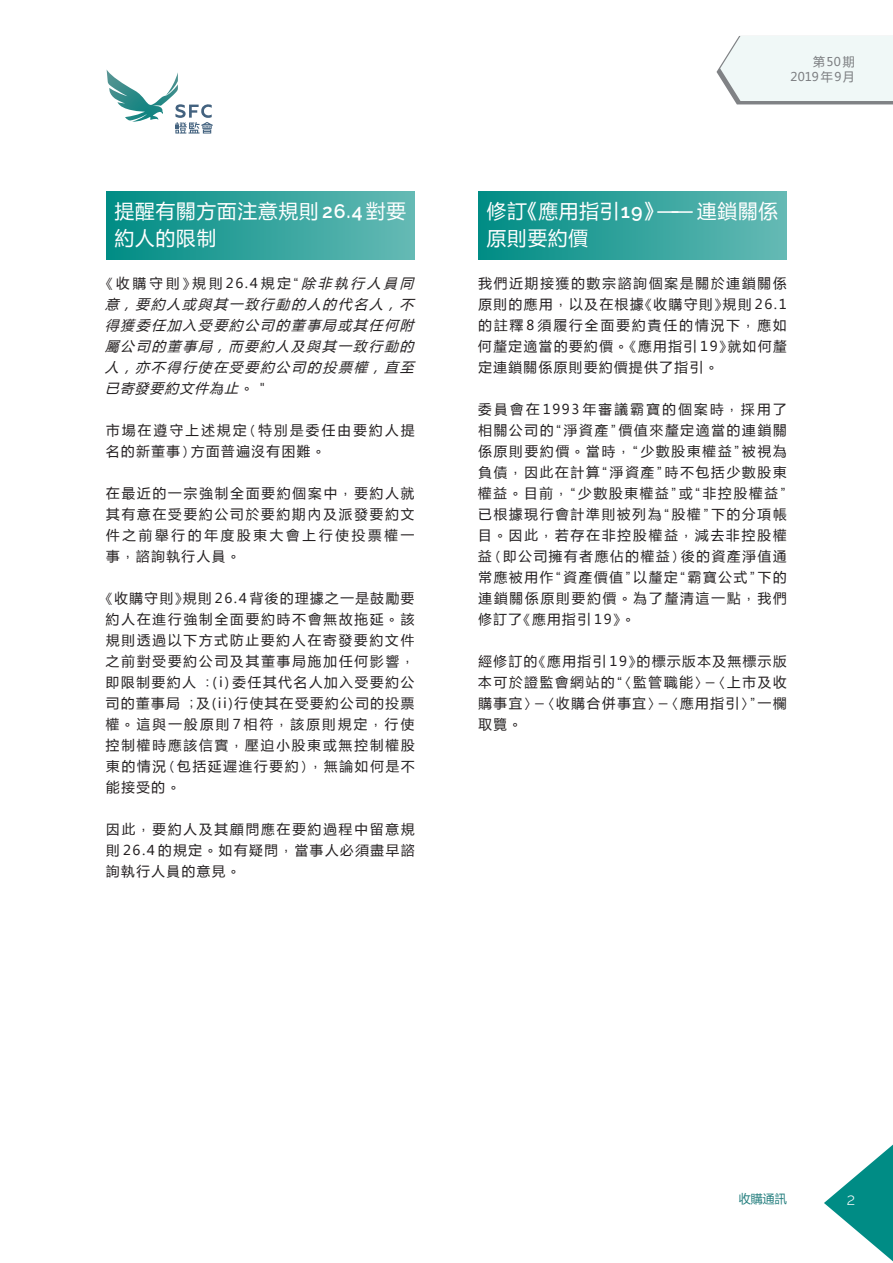
<style>
.page{position:relative;width:893px;height:1263px;background:#fff}
.page>*{position:absolute;margin:0;border:0;box-sizing:border-box;transform-origin:0 0}
.t1{font:19.5px/27px "Microsoft Ya Hei";letter-spacing:.05em;color:#fff}
.t2{font:300 16.5px "Raleway";color:#fff}
.t3{font:13.5px/21px "Microsoft Ya Hei";letter-spacing:.145em;color:#231f20;text-align:justify}
.t4{font:italic 13.5px/21px "Microsoft Ya Hei";color:#231f20;text-align:justify}
.t5{font:13.5px/21px "Microsoft Ya Hei";letter-spacing:.175em;color:#231f20}
.t6{font:12px/15px "Microsoft Ya Hei";letter-spacing:.105em;color:#7a7c7f;text-align:right}
.t7{font:12px "Microsoft Ya Hei";color:#278080}
.s1{font-family:"Raleway";font-weight:600}
.s2{font-family:"M Hei HK";font-weight:500;font-style:normal}
.s3{font-style:normal}
.s4{font-family:"M Hei HK";font-weight:500}
</style>
<div class="page">
<svg style="left:107px;top:70px;width:106px;height:64px"></svg>
<svg style="left:824px;top:1144px;width:69px;height:117px"></svg>
<svg style="left:716px;top:36px;width:177px;height:68px"></svg>
<div style="left:478px;top:191px;width:309px;height:69px;background:linear-gradient(to right,#008c85,#65bab5)"></div>
<div style="left:106px;top:191px;width:309px;height:69px;background:linear-gradient(to right,#008c85,#65bab5)"></div>
<h1 class="t1" style="left:115px;top:197px;width:293px">提醒有關方面注意規則 <span class="s1">26.4</span> 對要約人的限制</h1>
<p class="t4" style="left:105px;top:272px;width:315px;text-indent:-5px"><span class="s2">《</span><span class="s3">收購守則</span><span class="s2">》</span><span class="s3">規則 26.4 規定</span><span class="s2">“</span>除非執行人員同意，要約人或與其一致行動的人的代名人，不得獲委任加入受要約公司的董事局或其任何附屬公司的董事局，而要約人及與其一致行動的人，亦不得行使在受要約公司的投票權，直至已寄發要約文件為止<span class="s2">。</span><span class="s3">＂</span></p>
<p class="t5" style="left:106px;top:419px;width:310px">市場在遵守上述規定<span class="s4">（</span>特別是委任由要約人提名的新董事<span class="s4">）</span>方面普遍沒有困難<span class="s4">。</span></p>
<p class="t3" style="left:106px;top:482px;width:310px">在最近的一宗強制全面要約個案中<span class="s4">，</span>要約人就其有意在受要約公司於要約期內及派發要約文件之前舉行的年度股東大會上行使投票權一事<span class="s4">，</span>諮詢執行人員<span class="s4">。</span></p>
<p class="t3" style="left:106px;top:587px;width:310px;text-indent:-7px"><span class="s4">《</span>收購守則<span class="s4">》</span>規則 26.4 背後的理據之一是鼓勵要約人在進行強制全面要約時不會無故拖延<span class="s4">。</span>該規則透過以下方式防止要約人在寄發要約文件之前對受要約公司及其董事局施加任何影響<span class="s4">，</span>即限制要約人<span class="s4">：</span>(i)委任其代名人加入受要約公司的董事局<span class="s4">；</span>及(ii)行使其在受要約公司的投票權<span class="s4">。</span>這與一般原則7相符<span class="s4">，</span>該原則規定<span class="s4">，</span>行使控制權時應該信實<span class="s4">，</span>壓迫小股東或無控制權股東的情況<span class="s4">（</span>包括延遲進行要約<span class="s4">），</span>無論如何是不能接受的<span class="s4">。</span></p>
<p class="t3" style="left:106px;top:818px;width:310px">因此<span class="s4">，</span>要約人及其顧問應在要約過程中留意規則 26.4 的規定<span class="s4">。</span>如有疑問<span class="s4">，</span>當事人必須盡早諮詢執行人員的意見<span class="s4">。</span></p>
<p class="t6" style="left:791px;top:53px;width:66px">第50期<br>2019年9月</p>
<h1 class="t1" style="left:487px;top:197px;width:293px">修訂《應用指引<span class="s1">19</span>》—— 連鎖關係原則要約價</h1>
<p class="t3" style="left:478px;top:272px;width:310px">我們近期接獲的數宗諮詢個案是關於連鎖關係原則的應用<span class="s4">，</span>以及在根據<span class="s4">《</span>收購守則<span class="s4">》</span>規則 26.1的註釋8須履行全面要約責任的情況下<span class="s4">，</span>應如何釐定適當的要約價<span class="s4">。《</span>應用指引 19<span class="s4">》</span>就如何釐定連鎖關係原則要約價提供了指引<span class="s4">。</span></p>
<p class="t3" style="left:478px;top:398px;width:317px;text-align:left">委員會在1993年審議霸寶的個案時<span class="s4">，</span>採用了相關公司的<span class="s4">“</span>淨資產<span class="s4">”</span>價值來釐定適當的連鎖關係原則要約價<span class="s4">。</span>當時<span class="s4">，“</span>少數股東權益<span class="s4">”</span>被視為負債<span class="s4">，</span>因此在計算<span class="s4">“</span>淨資產<span class="s4">”</span>時不包括少數股東權益<span class="s4">。</span>目前<span class="s4">，“</span>少數股東權益<span class="s4">”</span>或<span class="s4">“</span>非控股權益<span class="s4">”</span>已根據現行會計準則被列為<span class="s4">“</span>股權<span class="s4">”</span>下的分項帳目<span class="s4">。</span>因此<span class="s4">，</span>若存在非控股權益<span class="s4">，</span>減去非控股權益<span class="s4">（</span>即公司擁有者應佔的權益<span class="s4">）</span>後的資產淨值通常應被用作<span class="s4">“</span>資產價值<span class="s4">”</span>以釐定<span class="s4">“</span>霸寶公式<span class="s4">”</span>下的連鎖關係原則要約價<span class="s4">。</span>為了釐清這一點<span class="s4">，</span>我們修訂了<span class="s4">《</span>應用指引 19<span class="s4">》。</span></p>
<p class="t3" style="left:478px;top:651px;width:310px">經修訂的<span class="s4">《</span>應用指引 19<span class="s4">》</span>的標示版本及無標示版本可於證監會網站的<span class="s4">“〈</span>監管職能<span class="s4">〉－〈</span>上市及收購事宜<span class="s4">〉－〈</span>收購合併事宜<span class="s4">〉－〈</span>應用指引<span class="s4">〉”</span>一欄取覽<span class="s4">。</span></p>
<p class="t7" style="left:739px;top:1191px;width:50px">收購通訊</p>
<p class="t2" style="left:847px;top:1190px;width:10px">2</p>
</div>
